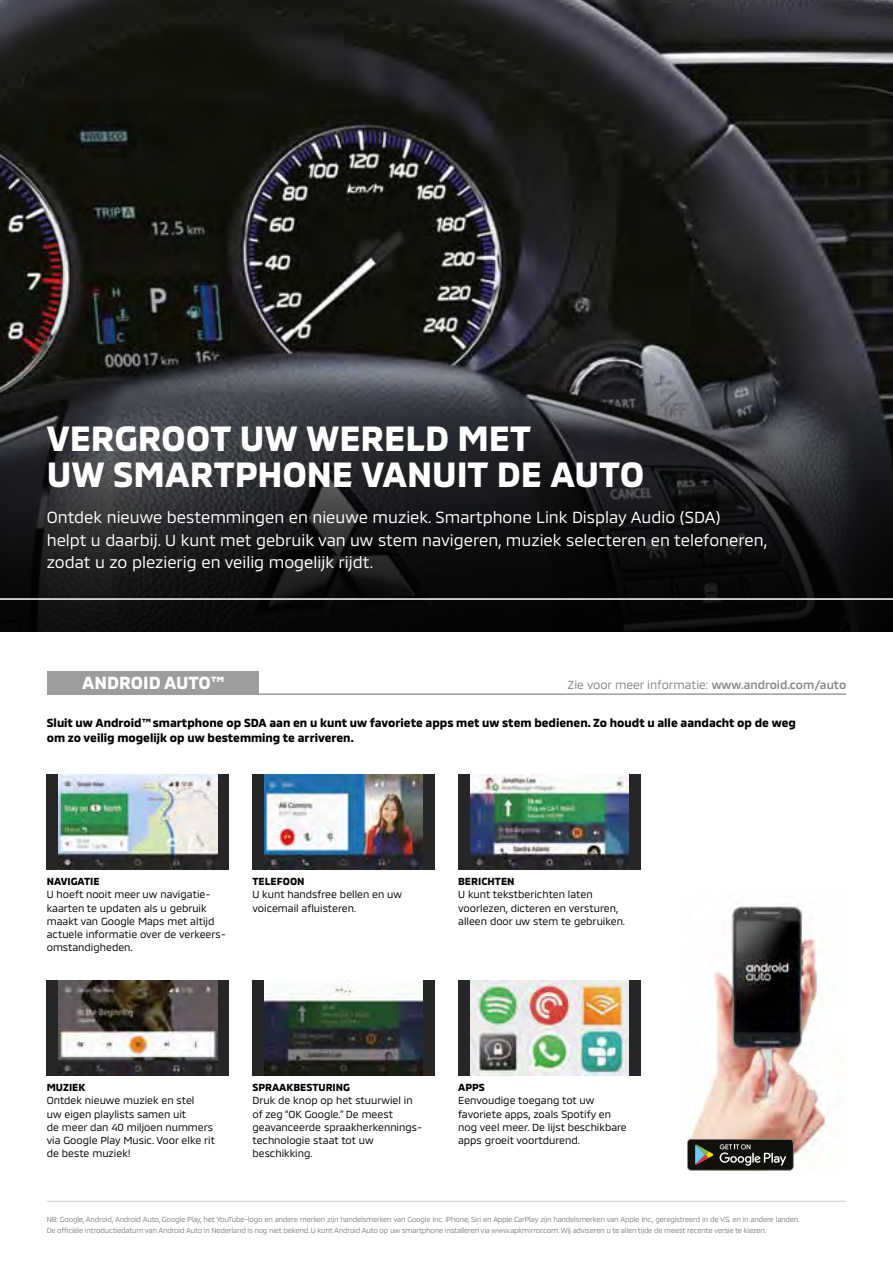
<style>
.page{position:relative;width:893px;height:1263px;background:#fff}
.page>*{position:absolute;margin:0;border:0;box-sizing:border-box;transform-origin:0 0}
.t1{font:700 36px/36px "MMC";letter-spacing:-.005em;color:#fff}
.t2{font:700 18px "MMC";color:#fff}
.t3{font:16.5px/22.5px "MMC";color:#fff}
.t4{font:700 12px/15.9px "MMC";color:#000}
.t5{font:12px "MMC";color:#878787}
.t6{font:10.5px/13.2px "MMC";color:#000}
.t7{font:700 10.5px "MMC";color:#000}
.t8{font:7.5px/11.2px "MMC";letter-spacing:-.03em;color:#878787}
.s1{font-weight:500}
</style>
<div class="page">
<img style="left:0;top:0;width:893px;height:362px">
<svg style="left:0;top:362px;width:893px;height:269px;background:#222426"></svg>
<hr style="left:47px;top:693px;width:799px;height:2px;background:#9d9d9c">
<hr style="left:0;top:598px;width:893px;height:2px;background:#fff">
<img style="left:689px;top:906px;width:138px;height:263px">
<svg style="left:687px;top:1139px;width:106px;height:31px;background:#363530"></svg>
<hr style="left:47px;top:1201px;width:799px;height:1px;background:#dadada">
<div style="left:47px;top:671px;width:211px;height:24px;background:#9d9d9c"></div>
<div style="left:47px;top:774px;width:182px;height:95px;background:#262628"></div>
<img style="left:59px;top:774px;width:158px;height:95px">
<div style="left:47px;top:980px;width:182px;height:95px;background:#262628"></div>
<img style="left:59px;top:980px;width:158px;height:95px">
<div style="left:252px;top:774px;width:183px;height:95px;background:#262628"></div>
<img style="left:264px;top:774px;width:159px;height:95px">
<div style="left:458px;top:774px;width:182px;height:95px;background:#262628"></div>
<img style="left:470px;top:774px;width:159px;height:95px">
<div style="left:252px;top:980px;width:183px;height:95px;background:#262628"></div>
<img style="left:264px;top:980px;width:159px;height:95px">
<div style="left:458px;top:980px;width:182px;height:95px;background:#262628"></div>
<img style="left:471px;top:980px;width:157px;height:95px">
<h1 class="t1" style="left:47px;top:417px;width:599px">VERGROOT UW WERELD MET<br>UW SMARTPHONE VANUIT DE AUTO</h1>
<h3 class="t3" style="left:47px;top:504px;width:722px">Ontdek nieuwe bestemmingen en nieuwe muziek. Smartphone Link Display Audio (SDA)<br>helpt u daarbij. U kunt met gebruik van uw stem navigeren, muziek selecteren en telefoneren, zodat u zo plezierig en veilig mogelijk rijdt.</h3>
<h2 class="t2" style="left:82px;top:669px;width:144px">ANDROID AUTO™</h2>
<p class="t5" style="left:568px;top:675px;width:280px">Zie voor meer informatie: <span class="s1">www.android.com/auto</span></p>
<p class="t4" style="left:47px;top:713px;width:751px">Sluit uw Android™ smartphone op SDA aan en u kunt uw favoriete apps met uw stem bedienen. Zo houdt u alle aandacht op de weg om zo veilig mogelijk op uw bestemming te arriveren.</p>
<p class="t7" style="left:47px;top:873px;width:54px">NAVIGATIE</p>
<p class="t6" style="left:47px;top:887px;width:179px">U hoeft nooit meer uw navigatie&shy;kaarten te updaten als u gebruik maakt van Google Maps met altijd actuele informatie over de verkeers&shy;omstandigheden.</p>
<p class="t7" style="left:252px;top:873px;width:54px">TELEFOON</p>
<p class="t6" style="left:252px;top:887px;width:151px">U kunt handsfree bellen en uw voicemail afluisteren.</p>
<p class="t7" style="left:458px;top:873px;width:58px">BERICHTEN</p>
<p class="t6" style="left:458px;top:887px;width:168px">U kunt tekstberichten laten voorlezen, dicteren en versturen, alleen door uw stem te gebruiken.</p>
<p class="t7" style="left:47px;top:1079px;width:40px">MUZIEK</p>
<p class="t6" style="left:47px;top:1093px;width:170px">Ontdek nieuwe muziek en stel<br>uw eigen playlists samen uit<br>de meer dan 40 miljoen nummers via Google Play Music. Voor elke rit de beste muziek!</p>
<p class="t7" style="left:252px;top:1079px;width:99px">SPRAAKBESTURING</p>
<p class="t6" style="left:252px;top:1093px;width:170px">Druk de knop op het stuurwiel in of zeg “OK Google.” De meest geavanceerde spraakherkennings&shy;technologie staat tot uw beschikking.</p>
<p class="t7" style="left:458px;top:1079px;width:28px">APPS</p>
<p class="t6" style="left:458px;top:1093px;width:170px">Eenvoudige toegang tot uw favoriete apps, zoals Spotify en nog veel meer. De lijst beschikbare apps groeit voortdurend.</p>
<p class="t8" style="left:47px;top:1212px;width:754px">NB: Google, Android, Android Auto, Google Play, het YouTube-logo en andere merken zijn handelsmerken van Google Inc. iPhone, Siri en Apple CarPlay zijn handelsmerken van Apple Inc., geregistreerd in de V.S. en in andere landen.<br>De officiële introductiedatum van Android Auto in Nederland is nog niet bekend. U kunt Android Auto op uw smartphone installeren via www.apkmirror.com. Wij adviseren u te allen tijde de meest recente versie te kiezen.</p>
</div>
